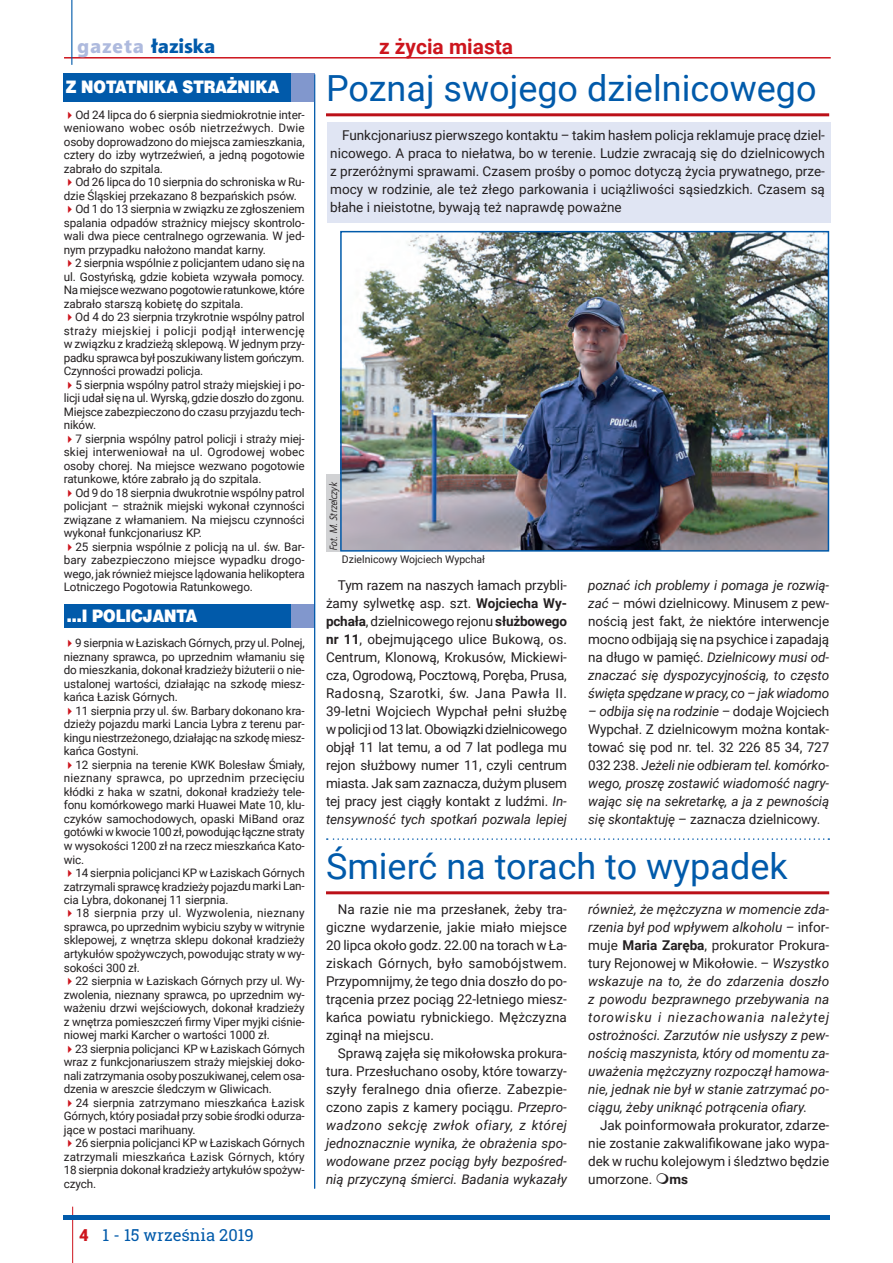
<style>
.page{position:relative;width:893px;height:1263px;background:#fff}
.page>*{position:absolute;margin:0;border:0;box-sizing:border-box;transform-origin:0 0}
.t1{font:36px "Roboto";color:#015aaa}
.t2{font:700 21px "Roboto";color:#cd151d}
.t3{font:19.5px "Aerton EFN Black";color:#015aaa}
.t4{font:17.25px "Switzer Cnd EFN Black";color:#fff;scale:1.1 1}
.t5{font:16.5px "Roboto Slab";color:#015aaa}
.t6{font:900 16.5px "Roboto";color:#cd151d}
.t7{font:13.5px/18px "Roboto";color:#231f20;text-align:justify}
.t8{font:italic 13.5px/18px "Roboto";letter-spacing:-.005em;color:#231f20;text-align:justify}
.t9{font:700 13.5px "Roboto";color:#231f20}
.t10{font:11.7px/13.5px "Roboto";letter-spacing:-.01em;color:#231f20;text-align:justify}
.t11{font:10.5px "Roboto";color:#231f20}
.t12{font:italic 10.5px "Bureau EFN";color:#231f20}
.s1{color:#aebade}
.s2{color:#cd151d}
.s3{font-weight:700}
.s4{font-style:italic}
.s5{font-style:normal}
.s6{font-weight:700;font-style:normal}
</style>
<div class="page">
<hr style="left:64px;top:57px;width:767px;height:2px;background:#cd151d">
<hr style="left:72px;top:1206px;width:1px;height:57px;background:#cd151d">
<hr style="left:71px;top:0;width:1px;height:65px;background:#015aaa">
<hr style="left:63px;top:1215px;width:766px;height:4px;background:#015aaa">
<div style="left:327px;top:122px;width:504px;height:101px;background:#e0e5f3"></div>
<div style="left:64px;top:604px;width:251px;height:24px;background:#015aaa"></div>
<div style="left:291px;top:604px;width:24px;height:24px;background:#8197cd"></div>
<div style="left:63px;top:73px;width:251px;height:29px;background:#015aaa"></div>
<div style="left:291px;top:73px;width:23px;height:29px;background:#8197cd"></div>
<hr style="left:314px;top:74px;width:1px;height:1114px;background:#015aaa">
<svg style="left:327px;top:838px;width:502px;height:2px"></svg>
<hr style="left:326px;top:113px;width:503px;height:3px;background:#bb1018">
<img style="left:343px;top:234px;width:483px;height:315px">
<div style="left:340px;top:231px;width:489px;height:321px;border:2px solid #015aaa"></div>
<div style="left:326px;top:474px;width:14px;height:77px;background:#d1d2d4"></div>
<hr style="left:326px;top:891px;width:503px;height:3px;background:#bb1018">
<h3 class="t3" style="left:77px;top:38px;width:139px"><span class="s1">gazeta</span> łaziska</h3>
<h3 class="t4" style="left:66px;top:80px;width:196px">Z NOTATNIKA STRAŻNIKA</h3>
<p class="t10" style="left:64px;top:108px;width:243px"><span class="s2">✔</span>Od 24 lipca do 6 sierpnia siedmiokrotnie inter&shy;weniowano wobec osób nietrzeźwych. Dwie osoby doprowadzono do miejsca zamieszkania, cztery do izby wytrzeźwień, a jedną pogotowie zabrało do szpitala.</p>
<p class="t10" style="left:64px;top:176px;width:242px"><span class="s2">✔</span>Od 26 lipca do 10 sierpnia do schroniska w Ru&shy;dzie Śląskiej przekazano 8 bezpańskich psów.</p>
<p class="t10" style="left:64px;top:203px;width:242px"><span class="s2">✔</span>Od 1 do 13 sierpnia w związku ze zgłoszeniem spalania odpadów strażnicy miejscy skontrolo&shy;wali dwa piece centralnego ogrzewania. W jed&shy;nym przypadku nałożono mandat karny.</p>
<p class="t10" style="left:64px;top:257px;width:242px"><span class="s2">✔</span>2 sierpnia wspólnie z policjantem udano się na ul. Gostyńską, gdzie kobieta wzywała pomocy.<br>Na miejsce wezwano pogotowie ratunkowe, które zabrało starszą kobietę do szpitala.</p>
<p class="t10" style="left:64px;top:311px;width:243px"><span class="s2">✔</span>Od 4 do 23 sierpnia trzykrotnie wspólny patrol straży miejskiej i policji podjął interwencję w związku z kradzieżą sklepową. W jednym przy&shy;padku sprawca był poszukiwany listem gończym.<br>Czynności prowadzi policja.</p>
<p class="t10" style="left:64px;top:378px;width:243px"><span class="s2">✔</span>5 sierpnia wspólny patrol straży miejskiej i po&shy;licji udał się na ul. Wyrską, gdzie doszło do zgonu.<br>Miejsce zabezpieczono do czasu przyjazdu tech&shy;ników.</p>
<p class="t10" style="left:64px;top:432px;width:242px"><span class="s2">✔</span>7 sierpnia wspólny patrol policji i straży miej&shy;skiej interweniował na ul. Ogrodowej wobec osoby chorej. Na miejsce wezwano pogotowie ratunkowe, które zabrało ją do szpitala.</p>
<p class="t10" style="left:64px;top:486px;width:243px"><span class="s2">✔</span>Od 9 do 18 sierpnia dwukrotnie wspólny patrol policjant – strażnik miejski wykonał czynności związane z włamaniem. Na miejscu czynności wykonał funkcjonariusz KP.</p>
<p class="t10" style="left:64px;top:540px;width:242px"><span class="s2">✔</span>25 sierpnia wspólnie z policją na ul. św. Bar&shy;bary zabezpieczono miejsce wypadku drogo&shy;wego, jak również miejsce lądowania helikoptera Lotniczego Pogotowia Ratunkowego.</p>
<h3 class="t4" style="left:67px;top:609px;width:120px">...I POLICJANTA</h3>
<p class="t10" style="left:64px;top:637px;width:242px"><span class="s2">✔</span>9 sierpnia w Łaziskach Górnych, przy ul. Polnej, nieznany sprawca, po uprzednim włamaniu się do mieszkania, dokonał kradzieży biżuterii o nie&shy;ustalonej wartości, działając na szkodę miesz&shy;kańca Łazis k Górnych.</p>
<p class="t10" style="left:64px;top:704px;width:242px"><span class="s2">✔</span>11 sierpnia przy ul. św. Barbary dokonano kra&shy;dzieży pojazdu marki Lancia Lybra z terenu par&shy;kingu niestrzeżonego, działając na szkodę miesz&shy;kańca Gostyni.</p>
<p class="t10" style="left:64px;top:758px;width:242px"><span class="s2">✔</span>12 sierpnia na terenie KWK Bolesław Śmiały, nieznany sprawca, po uprzednim przecięciu kłódki z haka w szatni, dokonał kradzieży tele&shy;fonu komórkowego marki Huawei Mate 10, klu&shy;czyków samochodowych, opaski MiBand oraz gotówki w kwocie 100 zł, powodując łączne straty w wysokości 1200 zł na rzecz mieszkańca Kato&shy;wic.</p>
<p class="t10" style="left:64px;top:866px;width:242px"><span class="s2">✔</span>14 sierpnia policjanci KP w Łaziskach Górnych zatrzymali sprawcę kradzieży pojazdu marki Lan&shy;cia Lybra, dokonanej 11 sierpnia.</p>
<p class="t10" style="left:64px;top:907px;width:243px"><span class="s2">✔</span>18 sierpnia przy ul. Wyzwolenia, nieznany sprawca, po uprzednim wybiciu szyby w witrynie sklepowej, z wnętrza sklepu dokonał kradzieży artykułów spożywczych, powodując straty w wy&shy;sokości 300 zł.</p>
<p class="t10" style="left:64px;top:974px;width:242px"><span class="s2">✔</span>22 sierpnia w Łaziskach Górnych przy ul. Wy&shy;zwolenia, nieznany sprawca, po uprzednim wy&shy;ważeniu drzwi wejściowych, dokonał kradzieży z wnętrza pomieszczeń firmy Viper myjki ciśnie&shy;niowej marki Karcher o wartości 1000 zł.</p>
<p class="t10" style="left:64px;top:1042px;width:242px"><span class="s2">✔</span>23 sierpnia policjanci KP w Łaziskach Górnych wraz z funkcjonariuszem straży miejskiej doko&shy;nali zatrzymania osoby poszukiwanej, celem osa&shy;dzenia w areszcie śledczym w Gliwicach.</p>
<p class="t10" style="left:64px;top:1096px;width:242px"><span class="s2">✔</span>24 sierpnia zatrzymano mieszkańca Łazisk Górnych, który posiadał przy sobie środki odurza&shy;jące w postaci marihuany.</p>
<p class="t10" style="left:64px;top:1136px;width:243px"><span class="s2">✔</span>26 sierpnia policjanci KP w Łaziskach Górnych zatrzymali mieszkańca Łazisk Górnych, który 18 sierpnia dokonał kradzieży artykułów spożyw&shy;czych.</p>
<h3 class="t6" style="left:79px;top:1226px;width:11px">4</h3>
<h3 class="t5" style="left:103px;top:1224px;width:153px">1 - 15 września 2019</h3>
<h2 class="t2" style="left:379px;top:35px;width:136px">z życia miasta</h2>
<h1 class="t1" style="left:326px;top:67px;width:492px">Poznaj swojego dzielnicowego</h1>
<p class="t7" style="left:330px;top:126px;width:496px;text-indent:12px">Funkcjonariusz pierwszego kontaktu – takim hasłem policja reklamuje pracę dziel&shy;nicowego. A praca to niełatwa, bo w terenie. Ludzie zwracają się do dzielnicowych z przeróżnymi sprawami. Czasem prośby o pomoc dotyczą życia prywatnego, prze&shy;mocy w rodzinie, ale też złego parkowania i uciążliwości sąsiedzkich. Czasem są błahe i nieistotne, bywają też naprawdę poważne</p>
<p class="t12" style="left:329px;top:551px;width:70px;rotate:-90deg">Fot. M. Strzelczyk</p>
<p class="t11" style="left:342px;top:553px;width:145px">Dzielnicowy Wojciech Wypchał</p>
<p class="t7" style="left:326px;top:576px;width:243px;text-indent:12px">Tym razem na naszych łamach przybli&shy;żamy sylwetkę asp. szt. <span class="s3">Wojciecha Wy&shy;pchała</span>, dzielnicowego rejonu <span class="s3">służbowego nr 11</span>, obejmującego ulice Bukową, os.<br>Centrum, Klonową, Krokusów, Mickiewi&shy;cza, Ogrodową, Pocztową, Poręba, Prusa, Radosną, Szarotki, św. Jana Pawła II.<br>39-letni Wojciech Wypchał pełni służbę wpolicji od 13 lat. Obowiązki dzielnicowego objął 11 lat temu, a od 7 lat podlega mu rejon służbowy numer 11, czyli centrum miasta. Jak sam zaznacza, dużym plusem tej pracy jest ciągły kontakt z ludźmi. <span class="s4">In&shy;tensywność tych spotkań pozwala lepiej</span></p>
<p class="t8" style="left:588px;top:576px;width:243px">poznać ich problemy i pomaga je rozwią&shy;zać <span class="s5">– mówi dzielnicowy. Minusem z pew&shy;nością jest fakt, że niektóre interwencje mocno odbijają się na psychice i zapadają na długo w pamięć.</span> Dzielnicowy musi od&shy;znaczać się dyspozycyjnością, to często święta spędzane w pracy, co – jak wiadomo</p>
<p class="t8" style="left:588px;top:702px;width:243px">– odbija się na rodzinie – <span class="s5">dodaje Wojciech Wypchał. Z dzielnicowym można kontak&shy;tować się pod nr. tel. 32 226 85 34, 727<br>032 238.</span> Jeżeli nie odbieram tel. komórko&shy;wego, proszę zostawić wiadomość nagry&shy;wając się na sekretarkę, a ja z pewnością się skontaktuję <span class="s5">– zaznacza dzielnicowy.</span></p>
<h1 class="t1" style="left:326px;top:845px;width:463px">Śmierć na torach to wypadek</h1>
<p class="t8" style="left:588px;top:900px;width:242px">również, że mężczyzna w momencie zda&shy;rzenia był pod wpływem alkoholu – <span class="s5">infor&shy;muje</span> <span class="s6">Maria Zaręba</span><span class="s5">, prokurator Prokura&shy;tury Rejonowej w Mikołowie. –</span> Wszystko wskazuje na to, że do zdarzenia doszło z powodu bezprawnego przebywania na torowisku i niezachowania należytej ostrożności. Zarzutów nie usłyszy z pew&shy;nością maszynista, który od momentu za&shy;uważenia mężczyzny rozpoczął hamowa&shy;nie, jednak nie był w stanie zatrzymać po&shy;ciągu, żeby uniknąć potrącenia ofiary.</p>
<p class="t7" style="left:588px;top:1116px;width:242px;text-indent:12px">Jak poinformowała prokurator, zdarze&shy;nie zostanie zakwalifikowane jako wypa&shy;dek w ruchu kolejowym i śledztwo będzie umorzone.</p>
<p class="t7" style="left:326px;top:900px;width:242px;text-indent:12px">Na razie nie ma przesłanek, żeby tra&shy;giczne wydarzenie, jakie miało miejsce 20 lipca około godz. 22.00 na torach w Ła&shy;ziskach Górnych, było samobójstwem.<br>Przypomnijmy, że tego dnia doszło do po&shy;trącenia przez pociąg 22-letniego miesz&shy;kańca powiatu rybnickiego. Mężczyzna zginął na miejscu.</p>
<p class="t8" style="left:326px;top:1044px;width:242px;text-indent:12px"><span class="s5">Sprawą zajęła się mikołowska prokura&shy;tura. Przesłuchano osoby, które towarzy&shy;szyły feralnego dnia ofierze. Zabezpie&shy;czono zapis z kamery pociągu.</span> Przepro&shy;wadzono sekcję zwłok ofiary, z której jednoznacznie wynika, że obrażenia spo&shy;wodowane przez pociąg były bezpośred&shy;nią przyczyną śmierci. Badania wykazały</p>
<p class="t9" style="left:669px;top:1172px;width:20px">ms</p>
</div>
